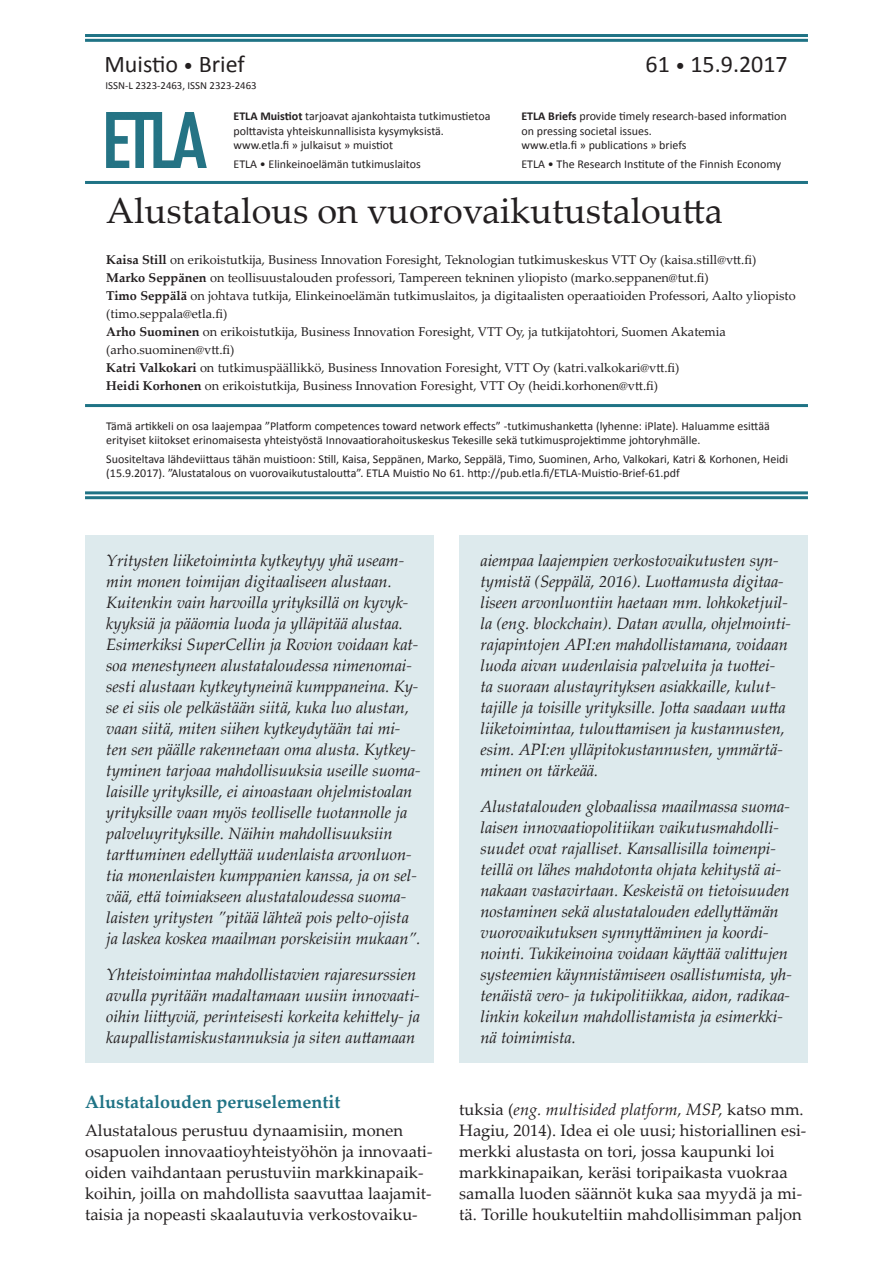
<style>
.page{position:relative;width:893px;height:1263px;background:#fff}
.page>*{position:absolute;margin:0;border:0;box-sizing:border-box;transform-origin:0 0}
.Pääotsikko{font:36px "Palatino Linotype";color:#231f20}
.t1{font:24px "Calibri";color:#231f20}
.Väliotsikko_1{font:700 18px "Palatino Linotype";color:#1f7385}
.Ingressi{font:italic 16.5px/21px "Palatino Linotype";letter-spacing:-.005em;color:#231f20}
.Leipis{font:16.5px/21px "Palatino Linotype";color:#231f20}
.Kirjoittaja{font:12.75px/18px "Palatino Linotype";color:#231f20}
.Lähdeviittaus{font:12px/14.4px "Calibri";color:#231f20}
.t2{font:10.8px "Calibri";color:#231f20}
.s1{font-size:19.5px}
.s2{font-weight:700}
.s3{font-style:italic}
</style>
<div class="page">
<hr style="left:85px;top:181px;width:723px;height:3px;background:#1f7385">
<hr style="left:85px;top:404px;width:723px;height:3px;background:#1f7385">
<hr style="left:85px;top:34px;width:723px;height:3px;background:#1f7385">
<hr style="left:85px;top:39px;width:723px;height:3px;background:#1f7385">
<hr style="left:85px;top:491px;width:723px;height:3px;background:#1f7385">
<hr style="left:85px;top:496px;width:723px;height:3px;background:#1f7385">
<img style="left:106px;top:113px;width:100px;height:55px">
<div style="left:85px;top:536px;width:349px;height:527px;background:#ddeaed"></div>
<div style="left:459px;top:536px;width:349px;height:527px;background:#ddeaed"></div>
<p class="t1" style="left:104px;top:49px;width:142px">Muistio <span class="s1">•</span> Brief</p>
<p class="t2" style="left:105px;top:79px;width:153px">ISSN-L 2323-2463, ISSN 2323-2463</p>
<p class="Lähdeviittaus" style="left:234px;top:109px;width:258px"><span class="s2">ETLA Muistiot</span> tarjoavat ajankohtaista tutkimustietoa polttavista yhteiskunnallisista kysymyksistä. www.etla.fi » julkaisut » muistiot</p>
<p class="Lähdeviittaus" style="left:234px;top:157px;width:189px">ETLA • Elinkeinoelämän tutkimuslaitos</p>
<p class="t1" style="left:646px;top:49px;width:144px">61 <span class="s1">•</span> 15.9.2017</p>
<p class="Lähdeviittaus" style="left:521px;top:109px;width:267px"><span class="s2">ETLA Briefs</span> provide timely research-based information on pressing societal issues.<br>www.etla.fi » publications » briefs</p>
<p class="Lähdeviittaus" style="left:521px;top:157px;width:261px">ETLA • The Research Institute of the Finnish Economy</p>
<p class="Pääotsikko" style="left:106px;top:185px;width:618px">Alustatalous on vuorovaikutustaloutta</p>
<p class="Kirjoittaja" style="left:106px;top:250px;width:691px"><span class="s2">Kaisa Still</span> on erikoistutkija, Business Innovation Foresight, Teknologian tutkimuskeskus VTT Oy (kaisa.still@vtt.fi)<br><span class="s2">Marko Seppänen</span> on teollisuustalouden professori, Tampereen tekninen yliopisto (marko.seppanen@tut.fi)<br><span class="s2">Timo Seppälä</span> on johtava tutkija, Elinkeinoelämän tutkimuslaitos, ja digitaalisten operaatioiden Professori, Aalto yliopisto (timo.seppala@etla.fi)<br><span class="s2">Arho Suominen</span> on erikoistutkija, Business Innovation Foresight, VTT Oy, ja tutkijatohtori, Suomen Akatemia (arho.suominen@vtt.fi)<br><span class="s2">Katri Valkokari</span> on tutkimuspäällikkö, Business Innovation Foresight, VTT Oy (katri.valkokari@vtt.fi)<br><span class="s2">Heidi Korhonen</span> on erikoistutkija, Business Innovation Foresight, VTT Oy (heidi.korhonen@vtt.fi)</p>
<p class="Lähdeviittaus" style="left:106px;top:419px;width:665px">Tämä artikkeli on osa laajempaa ”Platform competences toward network effects” -tutkimushanketta (lyhenne: iPlate). Haluamme esittää erityiset kiitokset erinomaisesta yhteistyöstä Innovaatiorahoituskeskus Tekesille sekä tutkimusprojektimme johtoryhmälle.</p>
<p class="Lähdeviittaus" style="left:106px;top:452px;width:683px">Suositeltava lähdeviittaus tähän muistioon: Still, Kaisa, Seppänen, Marko, Seppälä, Timo, Suominen, Arho, Valkokari, Katri &amp; Korhonen, Heidi (15.9.2017). ”Alustatalous on vuorovaikutustaloutta”. ETLA Muistio No 61. http://pub.etla.fi/ETLA-Muistio-Brief-61.pdf</p>
<p class="Ingressi" style="left:106px;top:549px;width:316px">Yritysten liiketoiminta kytkeytyy yhä useam&shy;min monen toimijan digitaaliseen alustaan.<br>Kuitenkin vain harvoilla yrityksillä on kyvyk&shy;kyyksiä ja pääomia luoda ja ylläpitää alustaa.<br>Esimerkiksi SuperCellin ja Rovion voidaan kat&shy;soa menestyneen alustataloudessa nimenomai&shy;sesti alustaan kytkeytyneinä kumppaneina. Ky&shy;se ei siis ole pelkästään siitä, kuka luo alustan, vaan siitä, miten siihen kytkeydytään tai mi&shy;ten sen päälle rakennetaan oma alusta. Kytkey&shy;tyminen tarjoaa mahdollisuuksia useille suoma&shy;laisille yrityksille, ei ainoastaan ohjelmistoalan yrityksille vaan myös teolliselle tuotannolle ja palveluyrityksille. Näihin mahdollisuuksiin tarttuminen edellyttää uudenlaista arvonluon&shy;tia monenlaisten kumppanien kanssa, ja on sel&shy;vää, että toimiakseen alustataloudessa suoma&shy;laisten yritysten ”pitää lähteä pois pelto-ojista ja laskea koskea maailman porskeisiin mukaan”.</p>
<p class="Ingressi" style="left:106px;top:963px;width:315px">Yhteistoimintaa mahdollistavien rajaresurssien avulla pyritään madaltamaan uusiin innovaati&shy;oihin liittyviä, perinteisesti korkeita kehittely- ja kaupallistamiskustannuksia ja siten auttamaan</p>
<p class="Väliotsikko_1" style="left:85px;top:1089px;width:257px">Alustatalouden peruselementit</p>
<p class="Leipis" style="left:85px;top:1119px;width:349px">Alustatalous perustuu dynaamisiin, monen osapuolen innovaatioyhteistyöhön ja innovaati&shy;oiden vaihdantaan perustuviin markkinapaik&shy;koihin, joilla on mahdollista saavuttaa laajamit&shy;taisia ja nopeasti skaalautuvia verkostovaiku-</p>
<p class="Ingressi" style="left:480px;top:549px;width:312px">aiempaa laajempien verkostovaikutusten syn&shy;tymistä (Seppälä, 2016). Luottamusta digitaa&shy;liseen arvonluontiin haetaan mm. lohkoketjuil&shy;la (eng. blockchain). Datan avulla, ohjelmointi&shy;rajapintojen API:en mahdollistamana, voidaan luoda aivan uudenlaisia palveluita ja tuottei&shy;ta suoraan alustayrityksen asiakkaille, kulut&shy;tajille ja toisille yrityksille. Jotta saadaan uutta liiketoimintaa, tulouttamisen ja kustannusten, esim. API:en ylläpitokustannusten, ymmärtä&shy;minen on tärkeää.</p>
<p class="Ingressi" style="left:480px;top:795px;width:313px">Alustatalouden globaalissa maailmassa suoma&shy;laisen innovaatiopolitiikan vaikutusmahdolli&shy;suudet ovat rajalliset. Kansallisilla toimenpi&shy;teillä on lähes mahdotonta ohjata kehitystä ai&shy;nakaan vastavirtaan. Keskeistä on tietoisuuden nostaminen sekä alustatalouden edellyttämän vuorovaikutuksen synnyttäminen ja koordi&shy;nointi. Tukikeinoina voidaan käyttää valittujen systeemien käynnistämiseen osallistumista, yh&shy;tenäistä vero- ja tukipolitiikkaa, aidon, radikaa&shy;linkin kokeilun mahdollistamista ja esimerkki&shy;nä toimimista.</p>
<p class="Leipis" style="left:459px;top:1098px;width:349px">tuksia (<span class="s3">eng. multisided platform, MSP,</span> katso mm.<br>Hagiu, 2014). Idea ei ole uusi; historiallinen esi&shy;merkki alustasta on tori, jossa kaupunki loi markkinapaikan, keräsi toripaikasta vuokraa samalla luoden säännöt kuka saa myydä ja mi&shy;tä. Torille houkuteltiin mahdollisimman paljon</p>
</div>
